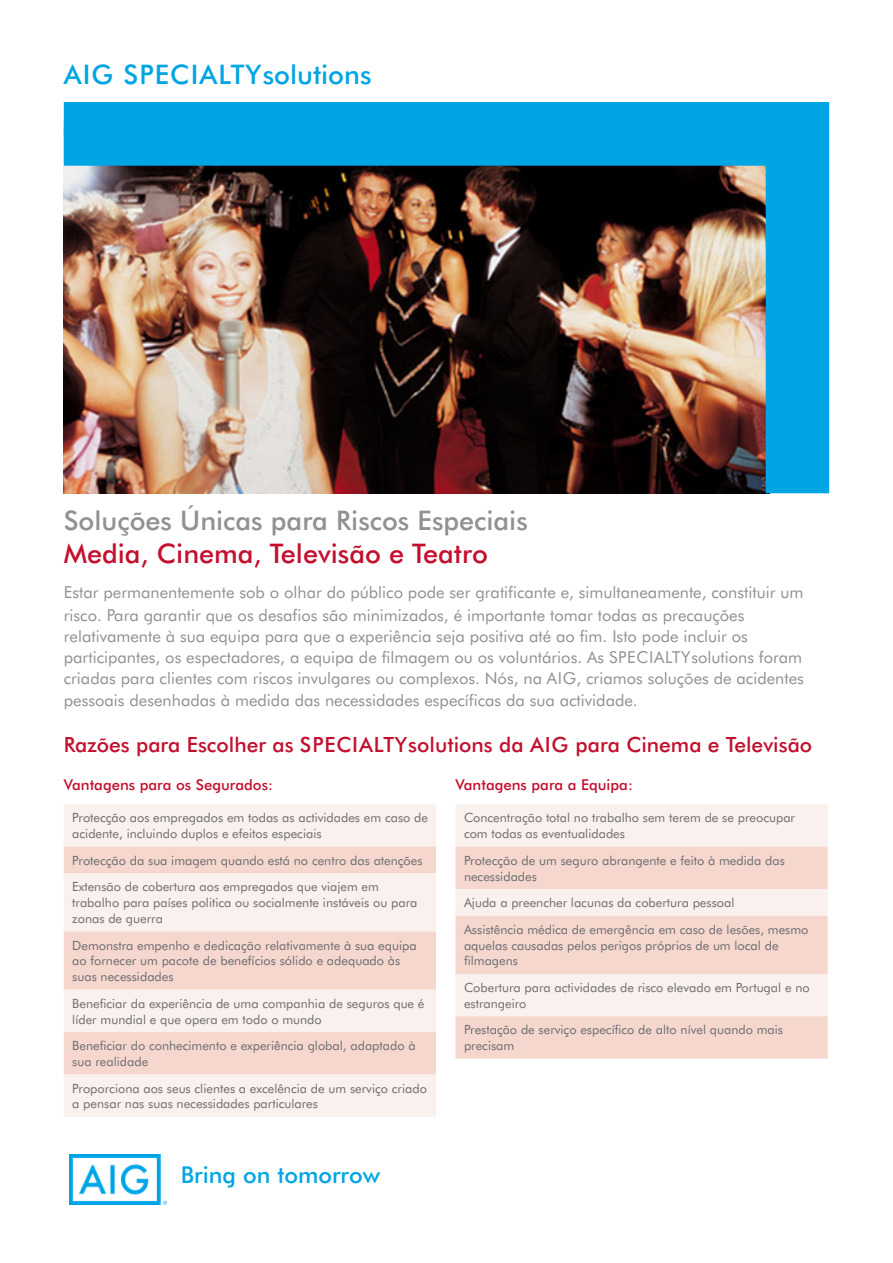
<style>
.page{position:relative;width:893px;height:1263px;background:#fff}
.page>*{position:absolute;margin:0;border:0;box-sizing:border-box;transform-origin:0 0}
.MAIN_HEADING__grey{font:500 27px "AIG Futura";color:#8f9194}
.MAIN_HEADING__COLOUR{font:500 27px "AIG Futura";color:#c3102f}
.Product_name{font:500 27px "AIG Futura";letter-spacing:.04em;color:#00a5e3}
.t1{font:500 23.25px "AIG Futura";color:#00a5e3}
.subheadings__base{font:500 21px "AIG Futura";color:#c3102f}
.intro_text{font:16.5px/21px "AIG Futura";color:#8f9194}
.subheading_-_level_2{font:500 15px "AIG Futura";color:#c3102f}
.table_text{font:12.75px/15.8px "AIG Futura";color:#6c6d70}
</style>
<div class="page">
<div style="left:64px;top:804px;width:372px;height:313px;background:#faf0ed"></div>
<svg style="left:64px;top:847px;width:372px;height:227px;background:#f7e2db"></svg>
<div style="left:455px;top:804px;width:373px;height:43px;background:#faf0ed"></div>
<svg style="left:455px;top:847px;width:373px;height:212px;background:#f6dfd8"></svg>
<img style="left:64px;top:102px;width:765px;height:391px">
<img style="left:70px;top:1154px;width:98px;height:50px">
<p class="Product_name" style="left:64px;top:58px;width:309px">AIG SPECIALTYsolutions</p>
<p class="MAIN_HEADING__grey" style="left:64px;top:504px;width:466px">Soluções Únicas para Riscos Especiais</p>
<p class="MAIN_HEADING__COLOUR" style="left:64px;top:537px;width:426px">Media, Cinema, Televisão e Teatro</p>
<p class="intro_text" style="left:64px;top:581px;width:741px;line-height:22.5px">Estar permanentemente sob o olhar do público pode ser gratificante e, simultaneamente, constituir um risco. Para garantir que os desafios são minimizados, é importante tomar todas as precauções</p>
<p class="intro_text" style="left:64px;top:625px;width:742px">relativamente à sua equipa para que a experiência seja positiva até ao fim. Isto pode incluir os participantes, os espectadores, a equipa de filmagem ou os voluntários. As SPECIALTYsolutions foram criadas para clientes com riscos invulgares ou complexos. Nós, na AIG, criamos soluções de acidentes</p>
<p class="intro_text" style="left:64px;top:690px;width:576px">pessoais desenhadas à medida das necessidades específicas da sua actividade.</p>
<p class="subheadings__base" style="left:64px;top:732px;width:750px">Razões para Escolher as SPECIALTYsolutions da AIG para Cinema e Televisão</p>
<p class="subheading_-_level_2" style="left:455px;top:775px;width:179px">Vantagens para a Equipa:</p>
<p class="table_text" style="left:464px;top:810px;width:333px">Concentração total no trabalho sem terem de se preocupar com todas as eventualidades</p>
<p class="table_text" style="left:464px;top:852px;width:322px">Protecção de um seguro abrangente e feito à medida das necessidades</p>
<p class="table_text" style="left:464px;top:895px;width:272px">Ajuda a preencher lacunas da cobertura pessoal</p>
<p class="table_text" style="left:464px;top:921px;width:346px">Assistência médica de emergência em caso de lesões, mesmo aquelas causadas pelos perigos próprios de um local de filmagens</p>
<p class="table_text" style="left:464px;top:979px;width:347px">Cobertura para actividades de risco elevado em Portugal e no estrangeiro</p>
<p class="table_text" style="left:464px;top:1022px;width:321px">Prestação de serviço específico de alto nível quando mais precisam</p>
<p class="subheading_-_level_2" style="left:64px;top:775px;width:211px">Vantagens para os Segurados:</p>
<p class="table_text" style="left:72px;top:810px;width:357px">Protecção aos empregados em todas as actividades em caso de acidente, incluindo duplos e efeitos especiais</p>
<p class="table_text" style="left:72px;top:852px;width:352px">Protecção da sua imagem quando está no centro das atenções</p>
<p class="table_text" style="left:72px;top:879px;width:347px">Extensão de cobertura aos empregados que viajem em trabalho para países politica ou socialmente instáveis ou para zonas de guerra</p>
<p class="table_text" style="left:72px;top:937px;width:346px">Demonstra empenho e dedicação relativamente à sua equipa ao fornecer um pacote de benefícios sólido e adequado às suas necessidades</p>
<p class="table_text" style="left:72px;top:995px;width:354px">Beneficiar da experiência de uma companhia de seguros que é líder mundial e que opera em todo o mundo</p>
<p class="table_text" style="left:72px;top:1038px;width:345px">Beneficiar do conhecimento e experiência global, adaptado à sua realidade</p>
<p class="table_text" style="left:72px;top:1080px;width:356px">Proporciona aos seus clientes a excelência de um serviço criado a pensar nas suas necessidades particulares</p>
<p class="t1" style="left:181px;top:1160px;width:201px">Bring on tomorrow</p>
</div>
